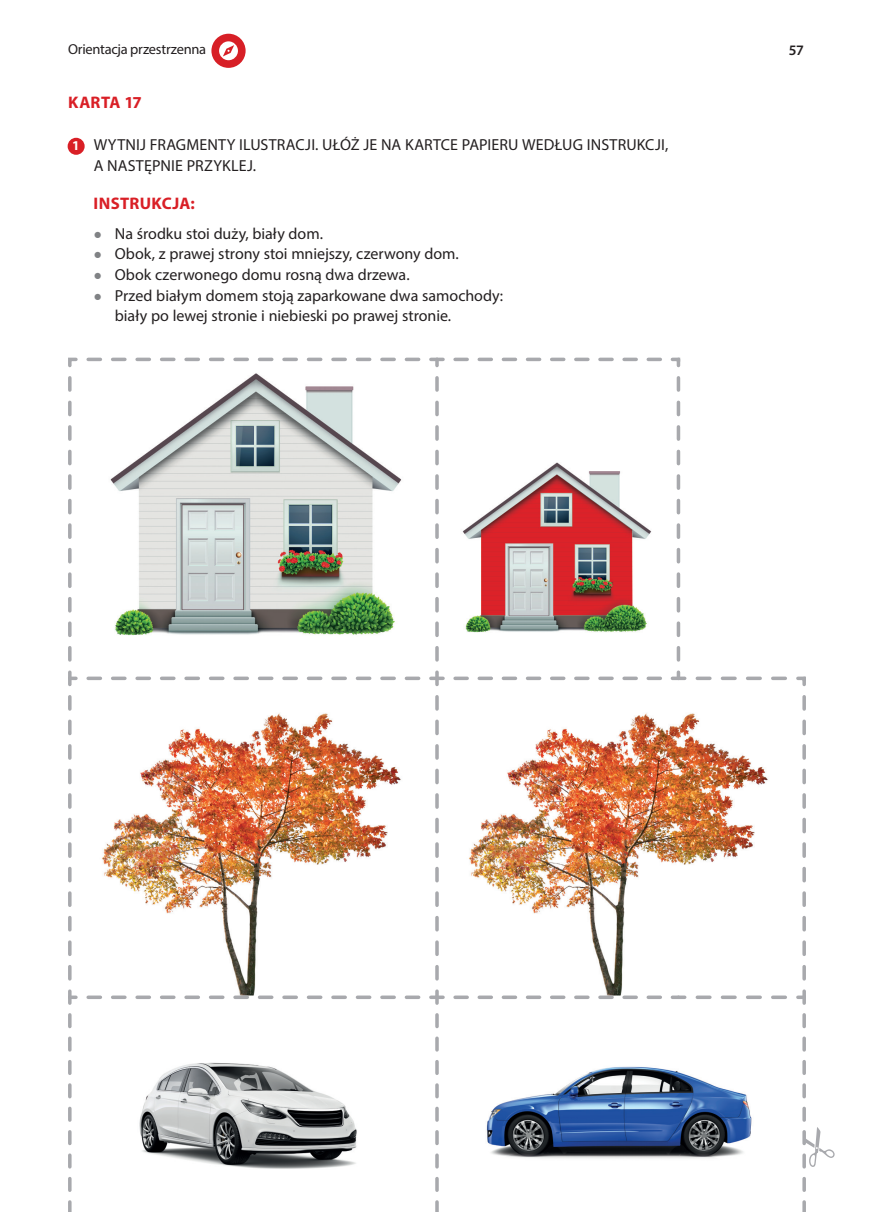
<style>
.page{position:relative;width:872px;height:1212px;background:#fff}
.page>*{position:absolute;margin:0;border:0;box-sizing:border-box;transform-origin:0 0}
.t1{font:700 16.8px "Myriad Pro";letter-spacing:.02em;color:#d91f26}
.t2{font:16.05px/20.7px "Myriad Pro";color:#231f20}
.t3{font:14.55px "Myriad Pro";letter-spacing:-.02em;color:#231f20}
.t4{font:600 14.55px "Myriad Pro";color:#231f20}
.s1{font-weight:700;font-size:13.5px;color:#fff}
.s2{font-family:"Arial";font-size:14.4px;color:#808285}
</style>
<div class="page">
<img style="left:102px;top:713px;width:299px;height:282px">
<img style="left:469px;top:713px;width:299px;height:282px">
<div style="left:211px;top:34px;width:35px;height:34px;background:#d71f26;border-radius:50%"></div>
<svg style="left:219px;top:41px;width:19px;height:19px"></svg>
<div style="left:68px;top:138px;width:17px;height:17px;background:#d91f26;border-radius:50%"></div>
<svg style="left:76px;top:995px;width:355px;height:4px"></svg>
<svg style="left:676px;top:365px;width:4px;height:307px"></svg>
<svg style="left:68px;top:684px;width:4px;height:307px"></svg>
<svg style="left:443px;top:676px;width:229px;height:4px"></svg>
<svg style="left:435px;top:684px;width:4px;height:307px"></svg>
<svg style="left:802px;top:684px;width:4px;height:307px"></svg>
<svg style="left:443px;top:995px;width:229px;height:4px"></svg>
<svg style="left:684px;top:995px;width:114px;height:4px"></svg>
<svg style="left:88px;top:995px;width:337px;height:4px"></svg>
<svg style="left:68px;top:357px;width:371px;height:323px"></svg>
<svg style="left:676px;top:372px;width:4px;height:288px"></svg>
<svg style="left:433px;top:357px;width:248px;height:8px"></svg>
<svg style="left:68px;top:691px;width:4px;height:288px"></svg>
<svg style="left:68px;top:676px;width:8px;height:8px"></svg>
<svg style="left:68px;top:991px;width:8px;height:221px"></svg>
<svg style="left:455px;top:676px;width:211px;height:4px"></svg>
<svg style="left:435px;top:691px;width:4px;height:288px"></svg>
<svg style="left:431px;top:672px;width:12px;height:12px"></svg>
<svg style="left:802px;top:691px;width:4px;height:288px"></svg>
<svg style="left:672px;top:672px;width:134px;height:12px"></svg>
<svg style="left:455px;top:995px;width:211px;height:4px"></svg>
<svg style="left:435px;top:1013px;width:4px;height:199px"></svg>
<svg style="left:431px;top:991px;width:12px;height:12px"></svg>
<svg style="left:697px;top:995px;width:94px;height:4px"></svg>
<svg style="left:672px;top:995px;width:12px;height:4px"></svg>
<svg style="left:798px;top:991px;width:8px;height:12px"></svg>
<svg style="left:802px;top:1013px;width:32px;height:199px"></svg>
<img style="left:486px;top:1066px;width:266px;height:93px">
<img style="left:139px;top:1062px;width:218px;height:107px">
<img style="left:462px;top:462px;width:190px;height:171px">
<p class="t3" style="left:68px;top:40px;width:140px">Orientacja przestrzenna</p>
<p class="t4" style="left:788px;top:40px;width:17px">57</p>
<p class="t1" style="left:68px;top:92px;width:75px">KARTA 17</p>
<p class="t2" style="left:94px;top:134px;width:576px;text-indent:-21px"><span class="s1">1</span> WYTNIJ FRAGMENTY ILUSTRACJI. UŁÓŻ JE NA KARTCE PAPIERU WEDŁUG INSTRUKCJI,<br>A NASTĘPNIE PRZYKLEJ.</p>
<p class="t1" style="left:94px;top:193px;width:103px">INSTRUKCJA:</p>
<p class="t2" style="left:94px;top:223px;width:231px"><span class="s2">●</span> Na środku stoi duży, biały dom.</p>
<p class="t2" style="left:94px;top:243px;width:367px"><span class="s2">●</span> Obok, z prawej strony stoi mniejszy, czerwony dom.</p>
<p class="t2" style="left:94px;top:264px;width:317px"><span class="s2">●</span> Obok czerwonego domu rosną dwa drzewa.</p>
<p class="t2" style="left:115px;top:285px;width:390px;text-indent:-21px"><span class="s2">●</span> Przed białym domem stoją zaparkowane dwa samochody: biały po lewej stronie i niebieski po prawej stronie.</p>
</div>
